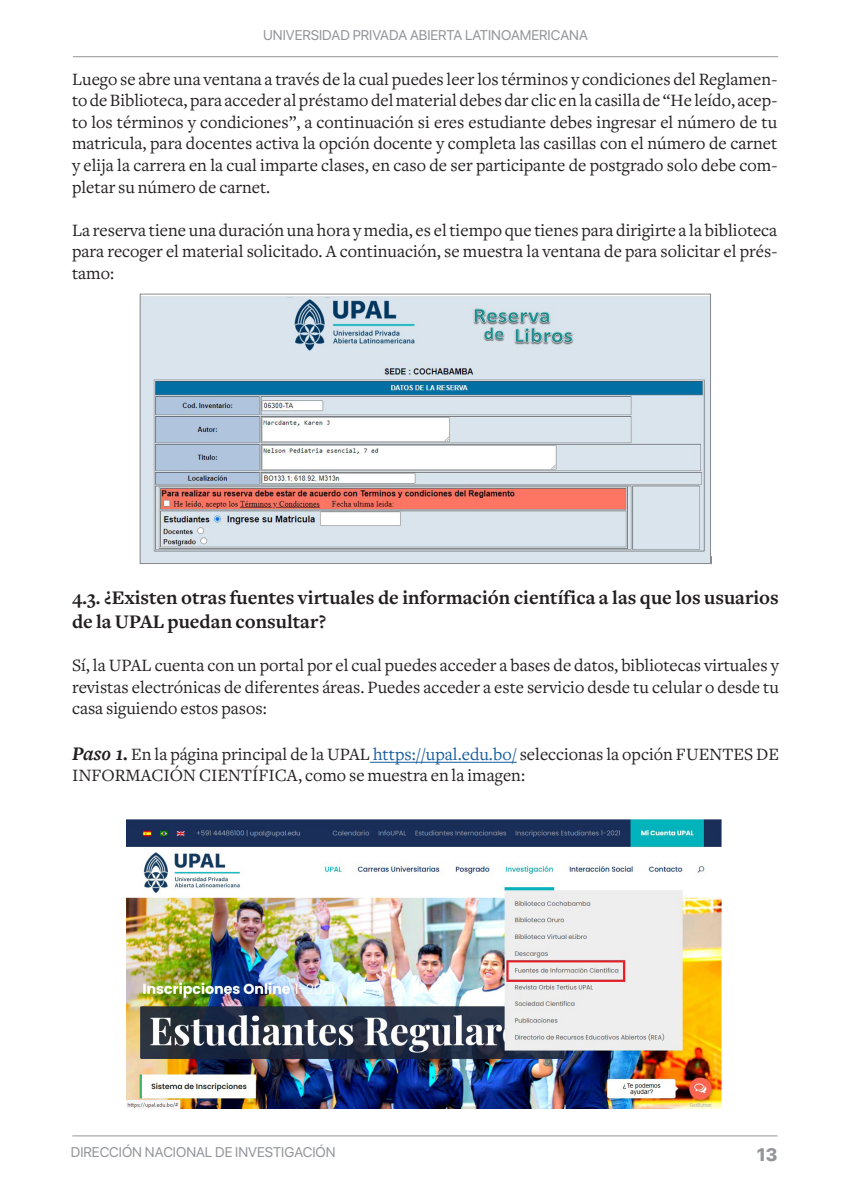
<style>
.page{position:relative;width:851px;height:1191px;background:#fff}
.page>*{position:absolute;margin:0;border:0;box-sizing:border-box;transform-origin:0 0}
.Subtítulo{font:700 20px/24px "Freight Text";color:#231f20}
.Cuerpo{font:18px/21.6px "Freight Text";color:#231f20;text-align:justify}
.t1{font:800 18px "SF Pro Display";color:#939598}
.t2{font:14px "SF Pro Display";color:#939598}
.s1{font-family:"Freight Text Pro";font-weight:700;font-style:italic;font-size:20px}
.s2{color:#175d9e}
</style>
<div class="page">
<hr style="left:73px;top:56px;width:705px;height:1px;background:#939598">
<hr style="left:72px;top:1135px;width:705px;height:1px;background:#939598">
<hr style="left:370px;top:762px;width:146px;height:1px;background:#175d9e">
<img style="left:127px;top:819px;width:594px;height:289px">
<img style="left:140px;top:294px;width:571px;height:270px">
<p class="t2" style="left:263px;top:24px;width:326px">UNIVERSIDAD PRIVADA ABIERTA LATINOAMERICANA</p>
<p class="Cuerpo" style="left:72px;top:68px;width:706px">Luego se abre una ventana a través de la cual puedes leer los términos y condiciones del Reglamen&shy;to de Biblioteca, para acceder al préstamo del material debes dar clic en la casilla de “He leído, acep&shy;to los términos y condiciones”, a continuación si eres estudiante debes ingresar el número de tu matricula, para docentes activa la opción docente y completa las casillas con el número de carnet y elija la carrera en la cual imparte clases, en caso de ser participante de postgrado solo debe com&shy;pletar su número de carnet.</p>
<p class="Cuerpo" style="left:72px;top:220px;width:706px">La reserva tiene una duración una hora y media, es el tiempo que tienes para dirigirte a la biblioteca para recoger el material solicitado. A continuación, se muestra la ventana de para solicitar el prés&shy;tamo:</p>
<p class="Subtítulo" style="left:72px;top:586px;width:708px">4.3. ¿Existen otras fuentes virtuales de información científica a las que los usuarios de la UPAL puedan consultar?</p>
<p class="Cuerpo" style="left:72px;top:655px;width:708px">Sí, la UPAL cuenta con un portal por el cual puedes acceder a bases de datos, bibliotecas virtuales y revistas electrónicas de diferentes áreas. Puedes acceder a este servicio desde tu celular o desde tu casa siguiendo estos pasos:</p>
<p class="Cuerpo" style="left:72px;top:743px;width:708px"><span class="s1">Paso 1.</span> En la página principal de la UPAL <span class="s2">https://upal.edu.bo/</span> seleccionas la opción FUENTES DE<br>INFORMACIÓN CIENTÍFICA, como se muestra en la imagen:</p>
<p class="t2" style="left:71px;top:1141px;width:266px">DIRECCIÓN NACIONAL DE INVESTIGACIÓN</p>
<p class="t1" style="left:756px;top:1144px;width:22px">13</p>
</div>
